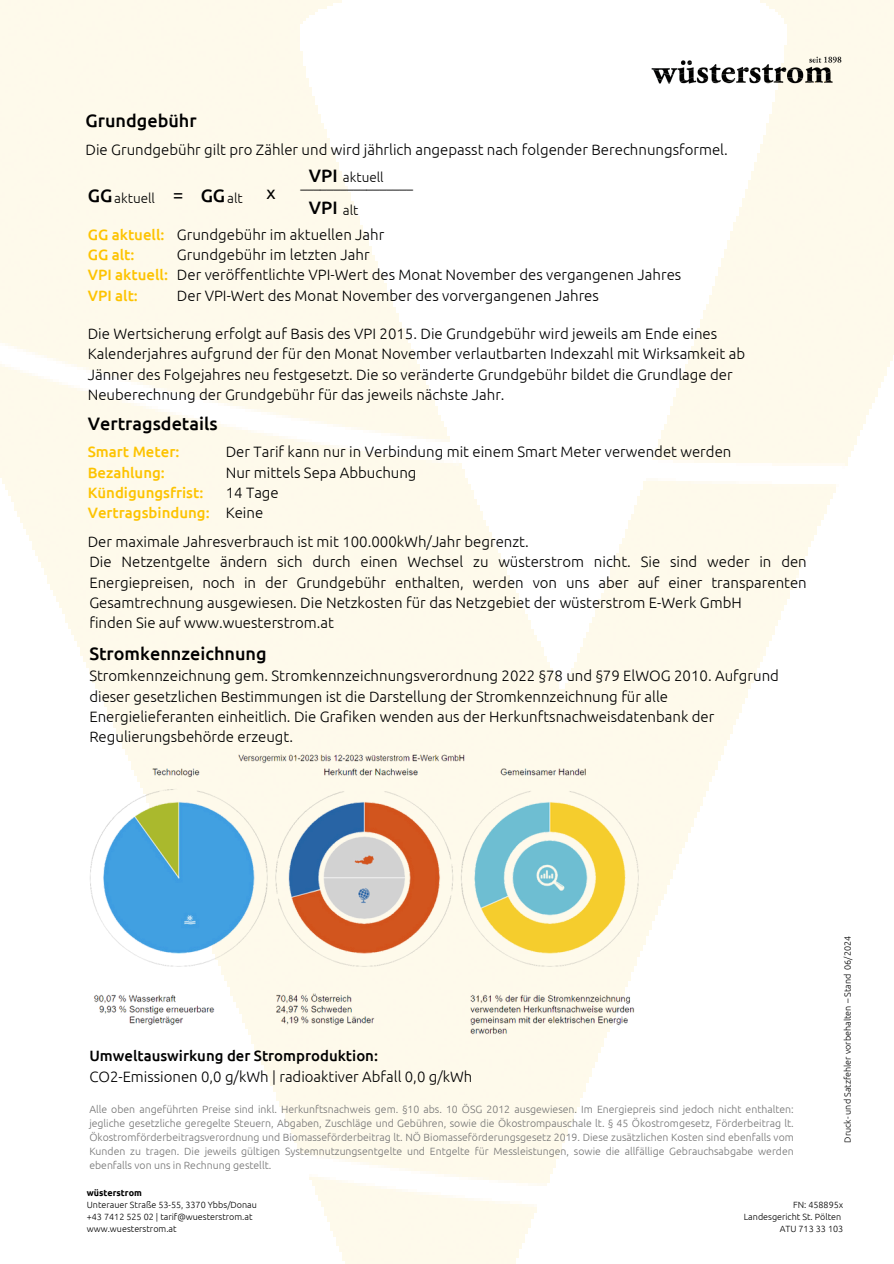
<style>
.page{position:relative;width:894px;height:1264px;background:#fff}
.page>*{position:absolute;margin:0;border:0;box-sizing:border-box;transform-origin:0 0}
.t1{font:500 18px "Ubuntu";color:#000}
.t2{font:18px "Ubuntu";color:#000}
.t3{font:300 15px/20.2px "Ubuntu";color:#000}
.t4{font:500 15px/20.2px "Ubuntu";color:#fdc300}
.t5{font:300 13.5px "Ubuntu";color:#000}
.t6{font:300 10.5px/14px "Ubuntu";color:#747474;text-align:justify}
.t7{font:300 9px "Ubuntu";color:#000}
.t8{font:700 9px "Ubuntu";color:#000}
.s1{font-weight:500}
</style>
<div class="page">
<img style="left:651px;top:48px;width:204px;height:41px">
<img style="left:89px;top:749px;width:618px;height:296px">
<h5 class="t1" style="left:85px;top:110px;width:113px">Grundgebühr</h5>
<p class="t3" style="left:85px;top:139px;width:643px">Die Grundgebü hr gilt pro Zähler und wird jährlich angepasst nach folgender Berechnungsformel.</p>
<h1 class="t1" style="left:88px;top:185px;width:26px">GG</h1>
<h5 class="t5" style="left:114px;top:190px;width:42px">aktuell</h5>
<p class="t2" style="left:173px;top:184px;width:12px">=</p>
<h1 class="t1" style="left:201px;top:185px;width:26px">GG</h1>
<h5 class="t5" style="left:227px;top:190px;width:17px">alt</h5>
<h3 class="t2" style="left:266px;top:182px;width:11px">x</h3>
<h4 class="t1" style="left:309px;top:165px;width:30px">VPI</h4>
<h4 class="t5" style="left:343px;top:170px;width:42px">aktuell</h4>
<h2 class="t1" style="left:309px;top:197px;width:30px">VPI</h2>
<h3 class="t5" style="left:343px;top:202px;width:17px">alt</h3>
<h4 class="t5" style="left:300px;top:175px;width:114px">_________________</h4>
<h4 class="t3" style="left:177px;top:224px;width:505px">Grundgebühr im aktuellen Jahr<br>Grundgebühr im letzten Jahr<br>Der veröffentlichte VPI-Wert des Monat November des vergangenen Jahres Der VPI-Wert des Monat November des vorvergangenen Jahres</h4>
<h4 class="t4" style="left:88px;top:224px;width:82px">GG aktuell:<br>GG alt:<br>VPI aktuell:<br>VPI alt:</h4>
<h2 class="t3" style="left:88px;top:323px;width:658px">Die Wertsicherung erfolgt auf Basis des VPI 2015. Die Grundgebü hr wird jeweils am Ende eines Kalenderjahres aufgrund der für den Monat November verlautbarten Indexzahl mit Wirksamkeit ab Jänner des Folgejahres neu festgesetzt. Die so veränderte Grundgebü hr bildet die Grundlage der Neuberechnung der Grundgebü hr fü r das jeweils nächste Jahr.</h2>
<h4 class="t1" style="left:88px;top:413px;width:131px">Vertragsdetails</h4>
<p class="t3" style="left:226px;top:441px;width:507px">Der Tarif kann nur in Verbindung mit einem Smart Meter verwendet werden<br>Nur mittels Sepa Abbuchung<br>14 Tage<br>Keine</p>
<h4 class="t4" style="left:88px;top:441px;width:123px">Smart Meter:<br>Bezahlung:<br>Kü ndigungsfrist:<br>Vertragsbindung:</h4>
<p class="t3" style="left:88px;top:531px;width:442px">Der maximale Jahresverbrauch ist mit 100.000kWh/Jahr begrenzt.</p>
<h2 class="t3" style="left:89px;top:552px;width:718px">Die Netzentgelte ändern sich durch einen Wechsel zu wüsterstrom nicht. Sie sind weder in den Energiepreisen, noch in der Grundgebühr enthalten, werden von uns aber auf einer transparenten Gesamtrechnung ausgewiesen. Die Netzkosten für das Netzgebiet der wüsterstrom E-Werk GmbH<br>finden Sie auf www.wuesterstrom.at</h2>
<p class="t1" style="left:89px;top:643px;width:179px">Stromkennzeichnung</p>
<h1 class="t3" style="left:89px;top:665px;width:691px">Stromkennzeichnung gem. Stromkennzeichnungsverordnung 2022 §78 und §79 ElWOG 2010. Aufgrund dieser gesetzlichen Bestimmungen ist die Darstellung der Stromkennzeichnung für alle Energielieferanten einheitlich. Die Grafiken wenden aus der Herkunftsnachweisdatenbank der Regulierungsbehörde erzeugt.</h1>
<p class="t3" style="left:89px;top:1045px;width:384px"><span class="s1">Umweltauswirkung der Stromproduktion:<br></span>CO2-Emissionen 0,0 g/kWh | radioaktiver Abfall 0,0 g/kWh</p>
<h4 class="t6" style="left:89px;top:1102px;width:705px">Alle oben angeführten Preise sind inkl. Herkunftsnachweis gem. §10 abs. 10 ÖSG 2012 ausgewiesen. Im Energiepreis sind jedoch nicht enthalten: jegliche gesetzliche geregelte Steuern, Abgaben, Zuschläge und Gebühren, sowie die Ökostrompauschale lt. § 45 Ökostromgesetz, Förderbeitrag lt.<br>Ökostromförderbeitragsverordnung und Biomasseförderbeitrag lt. NÖ Biomasseförderungsgesetz 2019. Diese zusätzlichen Kosten sind ebenfalls vom Kunden zu tragen. Die jeweils gültigen Systemnutzungsentgelte und Entgelte für Messleistungen, sowie die allfällige Gebrauchsabgabe werden ebenfalls von uns in Rechnung gestellt.</h4>
<p class="t7" style="left:842px;top:1142px;width:208px;rotate:-90deg">Druck- und Satzfehler vorbehalten – Stand 06/2024</p>
<p class="t8" style="left:87px;top:1187px;width:57px">wüsterstrom</p>
<p class="t7" style="left:87px;top:1199px;width:172px">Unterauer Straße 53-55, 3370 Ybbs/Donau</p>
<p class="t7" style="left:87px;top:1211px;width:167px">+43 7412 525 02 | tarif@wuesterstrom.at</p>
<p class="t7" style="left:87px;top:1223px;width:91px">www.wuesterstrom.at</p>
<h5 class="t7" style="left:792px;top:1199px;width:52px">FN: 458895x</h5>
<p class="t7" style="left:743px;top:1211px;width:99px">Landesgericht St. Pölten</p>
<h1 class="t7" style="left:779px;top:1223px;width:65px">ATU 713 33 103</h1>
</div>
